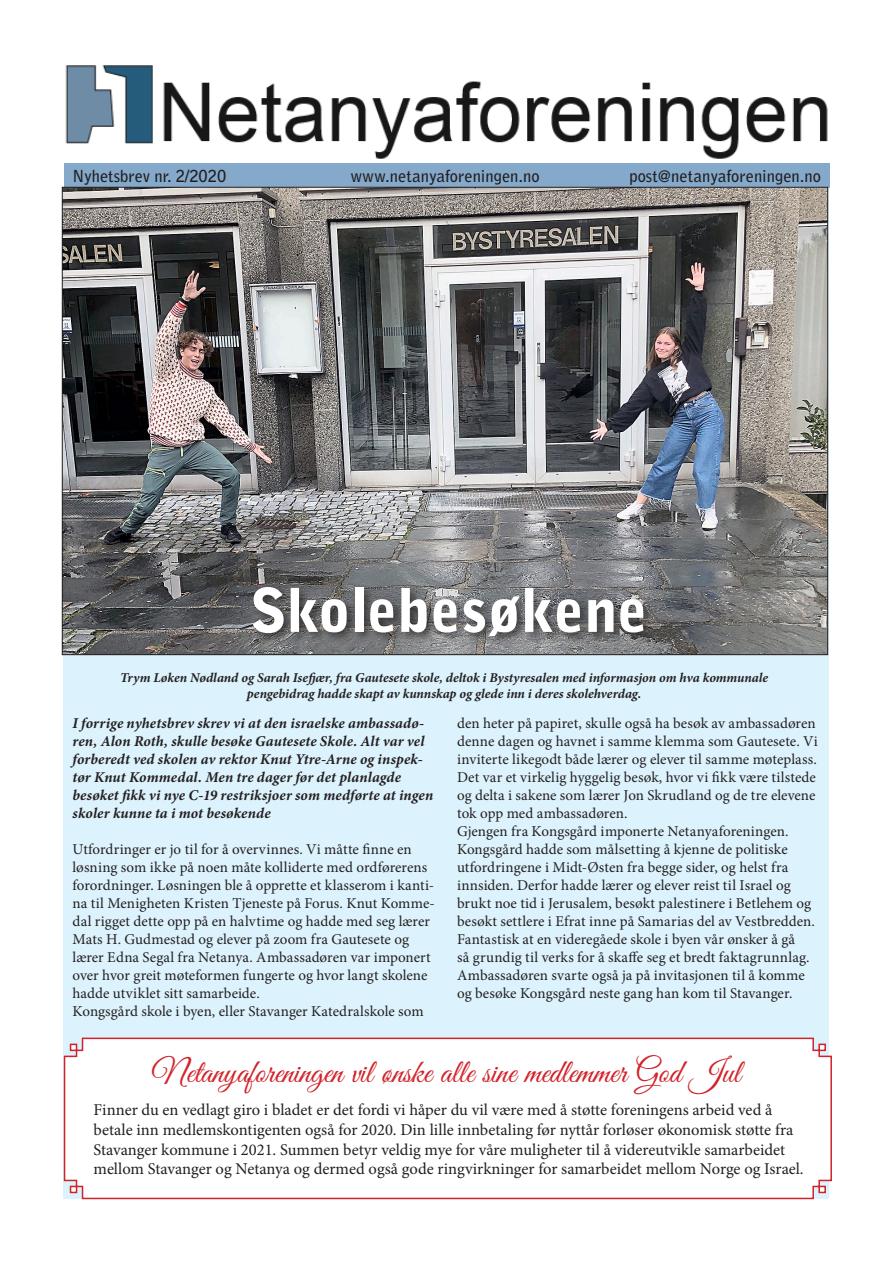
<style>
.page{position:relative;width:893px;height:1263px;background:#fff}
.page>*{position:absolute;margin:0;border:0;box-sizing:border-box;transform-origin:0 0}
.t1{font:900 60px "Bell Gothic Std";color:#fff}
.t2{font:33px "Great Vibes";color:#d1232a}
.t3{font:16.5px/19.8px "Minion Pro";color:#231f20}
.t4{font:700 16.5px "Bell Gothic Std";color:#231f20}
.t5{font:15px/18px "Minion Pro";color:#231f20}
.t6{font:italic 700 15px/18px "Minion Pro";letter-spacing:.01em;color:#231f20}
.t7{font:italic 700 13.5px/16.2px "Minion Pro";letter-spacing:-.005em;color:#231f20;text-align:center}
</style>
<div class="page">
<div style="left:64px;top:188px;width:765px;height:1011px;background:#dcf2fc"></div>
<div style="left:64px;top:164px;width:765px;height:24px;background:#85a9cb"></div>
<img style="left:65px;top:65px;width:763px;height:94px">
<img style="left:64px;top:189px;width:762px;height:464px">
<div style="left:250px;top:583px;width:406px;height:66px;background:#231f20;opacity:.75"></div>
<div style="left:63px;top:1037px;width:769px;height:163px;background:#fff"></div>
<p class="t4" style="left:73px;top:166px;width:155px">Nyhetsbrev nr. 2/2020</p>
<p class="t4" style="left:350px;top:166px;width:191px">www.netanyaforeningen.no</p>
<p class="t4" style="left:629px;top:166px;width:193px">post@netanyaforeningen.no</p>
<h1 class="t1" style="left:250px;top:575px;width:399px">Skolebesøkene</h1>
<p class="t7" style="left:120px;top:669px;width:649px">Trym Løken Nødland og Sarah Isefjær, fra Gautesete skole, deltok i Bystyresalen med informasjon om hva kommunale pengebidrag hadde skapt av kunnskap og glede inn i deres skolehverdag.</p>
<p class="t6" style="left:73px;top:714px;width:362px">I forrige nyhetsbrev skrev vi at den israelske ambassadø&shy;ren, Alon Roth, skulle besøke Gautesete Skole. Alt var vel forberedt ved skolen av rektor Knut Ytre-Arne og inspek&shy;tør Knut Kommedal. Men tre dager før det planlagde besøket fikk vi nye C-19 restriksjoer som medførte at ingen skoler kunne ta i mot besøkende</p>
<p class="t5" style="left:73px;top:841px;width:364px">Utfordringer er jo til for å overvinnes. Vi måtte finne en løsning som ikke på noen måte kolliderte med ordførerens forordninger. Løsningen ble å opprette et klasserom i kanti&shy;na til Menigheten Kristen Tjeneste på Forus. Knut Komme&shy;dal rigget dette opp på en halvtime og hadde med seg lærer Mats H. Gudmestad og elever på zoom fra Gautesete og lærer Edna Segal fra Netanya. Ambassadøren var imponert over hvor greit møteformen fungerte og hvor langt skolene hadde utviklet sitt samarbeide.<br>Kongsgård skole i byen, eller Stavanger Katedralskole som</p>
<p class="t5" style="left:457px;top:715px;width:362px">den heter på papiret, skulle også ha besøk av ambassadøren denne dagen og havnet i samme klemma som Gautesete. Vi inviterte likegodt både lærer og elever til samme møteplass.<br>Det var et virkelig hyggelig besøk, hvor vi fikk være tilstede og delta i sakene som lærer Jon Skrudland og de tre elevene tok opp med ambassadøren.<br>Gjengen fra Kongsgård imponerte Netanyaforeningen.<br>Kongsgård hadde som målsetting å kjenne de politiske utfordringene i Midt-Østen fra begge sider, og helst fra innsiden. Derfor hadde lærer og elever reist til Israel og brukt noe tid i Jerusalem, besøkt palestinere i Betlehem og besøkt settlere i Efrat inne på Samarias del av Vestbredden.<br>Fantastisk at en videregåede skole i byen vår ønsker å gå<br>så grundig til verks for å skaffe seg et bredt faktagrunnlag.<br>Ambassadøren svarte også ja på invitasjonen til å komme og besøke Kongsgård neste gang han kom til Stavanger.</p>
<h2 class="t2" style="left:152px;top:1054px;width:590px">Netanyaforeningen vil ønske alle sine medlemmer God Jul</h2>
<p class="t3" style="left:94px;top:1100px;width:712px">Finner du en vedlagt giro i bladet er det fordi vi håper du vil være med å støtte foreningens arbeid ved å betale inn medlemskontigenten også for 2020. Din lille innbetaling før nyttår forløser økonomisk støtte fra Stavanger kommune i 2021. Summen betyr veldig mye for våre muligheter til å videreutvikle samarbeidet mellom Stavanger og Netanya og dermed også gode ringvirkninger for samarbeidet mellom Norge og Israel.</p>
</div>
